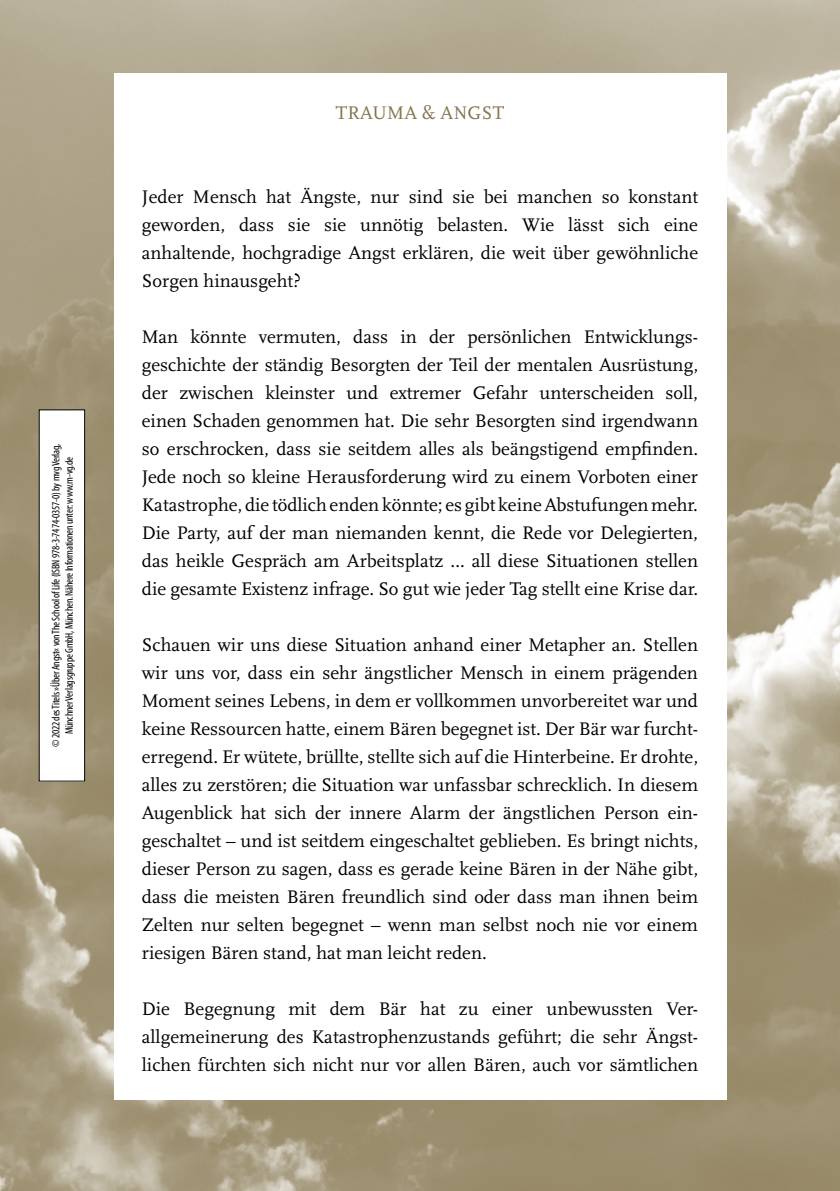
<style>
.page{position:relative;width:840px;height:1191px;background:#fff}
.page>*{position:absolute;margin:0;border:0;box-sizing:border-box;transform-origin:0 0}
.no_indent_line_space{font:19px/28px "Scala Pro";color:#000;text-align:justify}
.centred_heading{font:19px "Scala Pro";letter-spacing:.01em;color:#85754e}
.t1{font:condensed 11px/13.2px "Myriad Pro";letter-spacing:-.02em;color:#000;text-align:center}
</style>
<div class="page">
<img style="left:0;top:0;width:839px;height:1191px">
<div style="left:113px;top:74px;width:613px;height:1026px;background:#fff"></div>
<div style="left:39px;top:410px;width:46px;height:371px;background:#fff"></div>
<div style="left:39px;top:409px;width:46px;height:372px;border:1px solid #000"></div>
<p class="t1" style="left:49px;top:747px;width:304px;rotate:-90deg">© 2022 des Titels »Über Angst« von The School of Life (ISBN 978-3-7474-0357-0) by mvg Verlag,<br>Münchner Verlagsgruppe GmbH, München. Nähere Informationen unter: www.m-vg.de</p>
<p class="centred_heading" style="left:335px;top:101px;width:170px">TRAUMA &amp; ANGST</p>
<p class="no_indent_line_space" style="left:142px;top:182px;width:557px">Jeder Mensch hat Ängste, nur sind sie bei manchen so konstant geworden, dass sie sie unnötig belasten. Wie lässt sich eine anhaltende, hochgradige Angst erklären, die weit über gewöhnliche Sorgen hinausgeht?</p>
<p class="no_indent_line_space" style="left:142px;top:322px;width:557px">Man könnte vermuten, dass in der persönlichen Entwicklungs&shy;geschichte der ständig Besorgten der Teil der mentalen Ausrüstung, der zwischen kleinster und extremer Gefahr unterscheiden soll, einen Schaden genommen hat. Die sehr Besorgten sind irgendwann so erschrocken, dass sie seitdem alles als beängstigend empfinden.<br>Jede noch so kleine Herausforderung wird zu einem Vorboten einer Katastrophe, die tödlich enden könnte; es gibt keine Abstufungen mehr.<br>Die Party, auf der man niemanden kennt, die Rede vor Delegierten, das heikle Gespräch am Arbeitsplatz … all diese Situationen stellen die gesamte Existenz infrage. So gut wie jeder Tag stellt eine Krise dar.</p>
<p class="no_indent_line_space" style="left:142px;top:630px;width:557px">Schauen wir uns diese Situation anhand einer Metapher an. Stellen wir uns vor, dass ein sehr ängstlicher Mensch in einem prägenden Moment seines Lebens, in dem er vollkommen unvorbereitet war und keine Ressourcen hatte, einem Bären begegnet ist. Der Bär war furcht&shy;erregend. Er wütete, brüllte, stellte sich auf die Hinterbeine. Er drohte, alles zu zerstören; die Situation war unfassbar schrecklich. In diesem Augenblick hat sich der innere Alarm der ängstlichen Person ein&shy;geschaltet – und ist seitdem eingeschaltet geblieben. Es bringt nichts, dieser Person zu sagen, dass es gerade keine Bären in der Nähe gibt, dass die meisten Bären freundlich sind oder dass man ihnen beim Zelten nur selten begegnet – wenn man selbst noch nie vor einem riesigen Bären stand, hat man leicht reden.</p>
<p class="no_indent_line_space" style="left:142px;top:994px;width:557px">Die Begegnung mit dem Bär hat zu einer unbewussten Ver&shy;allgemeinerung des Katastrophenzustands geführt; die sehr Ängst&shy;lichen fürchten sich nicht nur vor allen Bären, auch vor sämtlichen</p>
</div>
